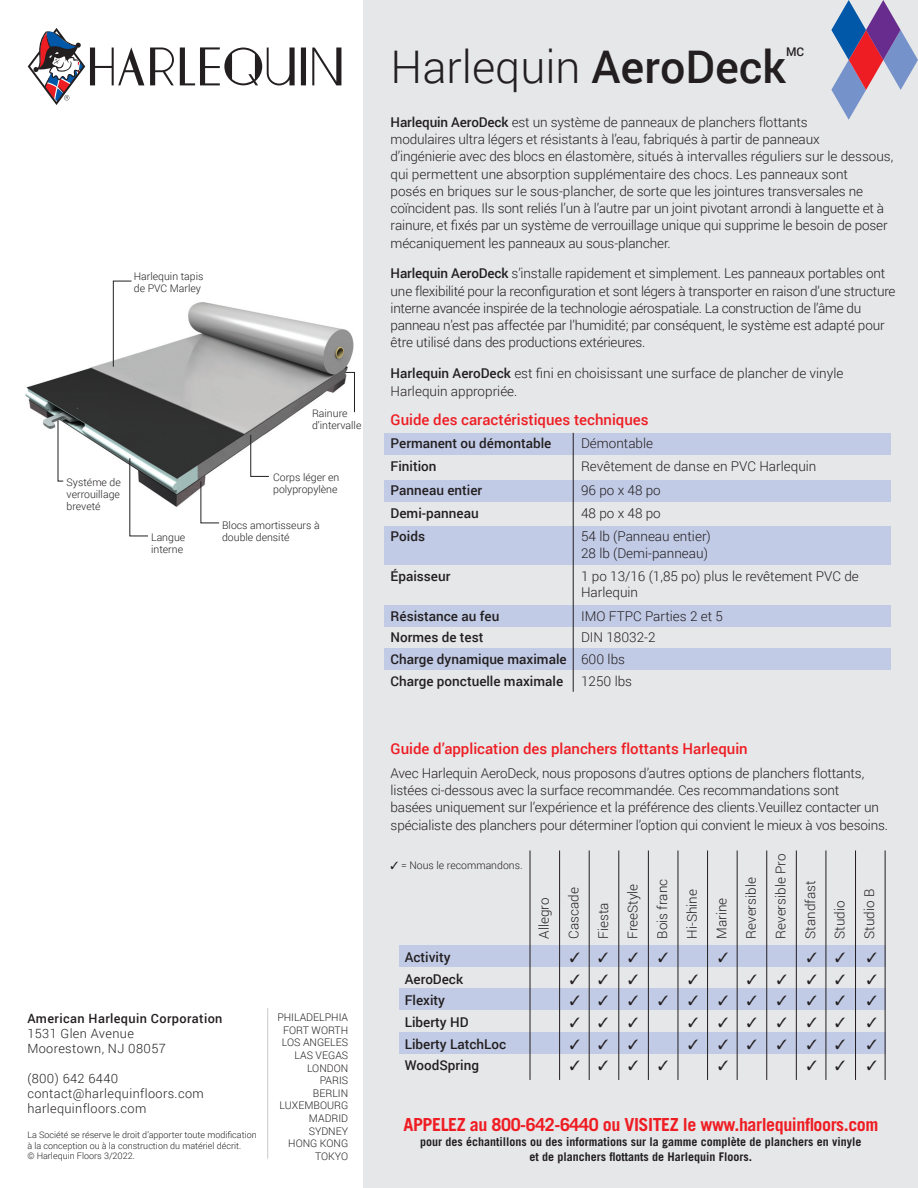
<style>
.page{position:relative;width:918px;height:1188px;background:#fff}
.page>*{position:absolute;margin:0;border:0;box-sizing:border-box;transform-origin:0 0}
.t1{font:300 45px "Roboto";color:#231f20}
.t2{font:700 18px "Trade Gothic";letter-spacing:-.025em;color:#ee1d23}
.t3{font:500 15px "Roboto";color:#ee1d23}
.t4{font:300 13.5px/17.2px "Roboto";letter-spacing:-.01em;color:#231f20}
.t5{font:500 13.5px/21.8px "Roboto";color:#231f20}
.t6{font:300 12.75px/15px "Roboto";letter-spacing:.03em;color:#231f20}
.t7{font:500 12.75px "Roboto";letter-spacing:.03em;color:#231f20}
.t8{font:700 12px/15px "Trade Gothic";color:#231f20;text-align:center}
.t9{font:500 12px "Roboto";color:#231f20}
.t10{font:300 10.5px/12.6px "Roboto";color:#231f20}
.t11{font:300 9px/10.5px "Roboto";color:#231f20}
.s1{font-weight:500}
.s2{font-weight:300}
</style>
<div class="page">
<img style="left:25px;top:301px;width:329px;height:206px">
<div style="left:364px;top:0;width:554px;height:1188px;background:#e6e7e9"></div>
<div style="left:385px;top:433px;width:506px;height:22px;background:#c2cbe6"></div>
<div style="left:385px;top:480px;width:506px;height:21px;background:#c2cbe6"></div>
<div style="left:385px;top:605px;width:506px;height:22px;background:#c2cbe6"></div>
<div style="left:385px;top:649px;width:506px;height:21px;background:#c2cbe6"></div>
<div style="left:385px;top:526px;width:506px;height:39px;background:#c2cbe6"></div>
<hr style="left:573px;top:433px;width:1px;height:259px;background:#231f20">
<hr style="left:267px;top:1008px;width:1px;height:151px;background:#939598">
<svg style="left:831px;top:0;width:87px;height:120px"></svg>
<svg style="left:312px;top:48px;width:29px;height:37px"></svg>
<svg style="left:301px;top:48px;width:5px;height:37px"></svg>
<svg style="left:27px;top:28px;width:117px;height:77px"></svg>
<svg style="left:150px;top:48px;width:24px;height:37px"></svg>
<svg style="left:180px;top:47px;width:115px;height:38px"></svg>
<div style="left:399px;top:945px;width:486px;height:22px;background:#c2cbe6"></div>
<div style="left:399px;top:988px;width:486px;height:22px;background:#c2cbe6"></div>
<div style="left:399px;top:1032px;width:486px;height:22px;background:#c2cbe6"></div>
<hr style="left:559px;top:850px;width:1px;height:230px;background:#231f20">
<hr style="left:530px;top:850px;width:1px;height:230px;background:#231f20">
<hr style="left:589px;top:850px;width:1px;height:230px;background:#231f20">
<hr style="left:618px;top:850px;width:1px;height:230px;background:#231f20">
<hr style="left:648px;top:850px;width:1px;height:230px;background:#231f20">
<hr style="left:678px;top:850px;width:1px;height:230px;background:#231f20">
<hr style="left:707px;top:850px;width:1px;height:230px;background:#231f20">
<hr style="left:737px;top:850px;width:1px;height:230px;background:#231f20">
<hr style="left:766px;top:850px;width:1px;height:230px;background:#231f20">
<hr style="left:796px;top:850px;width:1px;height:230px;background:#231f20">
<hr style="left:826px;top:850px;width:1px;height:230px;background:#231f20">
<hr style="left:855px;top:850px;width:1px;height:230px;background:#231f20">
<hr style="left:885px;top:850px;width:1px;height:230px;background:#231f20">
<svg style="left:113px;top:280px;width:19px;height:87px"></svg>
<svg style="left:129px;top:457px;width:20px;height:80px"></svg>
<svg style="left:57px;top:420px;width:7px;height:62px"></svg>
<svg style="left:345px;top:372px;width:10px;height:41px"></svg>
<svg style="left:250px;top:434px;width:20px;height:43px"></svg>
<svg style="left:200px;top:481px;width:20px;height:43px"></svg>
<svg style="left:588px;top:952px;width:2px;height:11px"></svg>
<svg style="left:647px;top:952px;width:2px;height:11px"></svg>
<svg style="left:825px;top:952px;width:2px;height:11px"></svg>
<svg style="left:588px;top:974px;width:2px;height:10px"></svg>
<svg style="left:766px;top:974px;width:2px;height:10px"></svg>
<svg style="left:825px;top:974px;width:2px;height:10px"></svg>
<svg style="left:588px;top:996px;width:2px;height:10px"></svg>
<svg style="left:647px;top:996px;width:2px;height:10px"></svg>
<svg style="left:707px;top:996px;width:2px;height:10px"></svg>
<svg style="left:766px;top:996px;width:2px;height:10px"></svg>
<svg style="left:825px;top:996px;width:2px;height:10px"></svg>
<svg style="left:588px;top:1017px;width:2px;height:11px"></svg>
<svg style="left:707px;top:1017px;width:2px;height:11px"></svg>
<svg style="left:766px;top:1017px;width:2px;height:11px"></svg>
<svg style="left:825px;top:1017px;width:2px;height:11px"></svg>
<svg style="left:588px;top:1039px;width:2px;height:11px"></svg>
<svg style="left:707px;top:1039px;width:2px;height:11px"></svg>
<svg style="left:766px;top:1039px;width:2px;height:11px"></svg>
<svg style="left:825px;top:1039px;width:2px;height:11px"></svg>
<svg style="left:588px;top:1061px;width:2px;height:10px"></svg>
<svg style="left:647px;top:1061px;width:2px;height:10px"></svg>
<svg style="left:825px;top:1061px;width:2px;height:10px"></svg>
<p class="t10" style="left:134px;top:270px;width:71px;line-height:12px">Harlequin tapis de PVC Marley</p>
<p class="t10" style="left:67px;top:475px;width:56px;line-height:12px;text-align:justify">Systéme de verrouillage breveté</p>
<p class="t10" style="left:151px;top:531px;width:36px;line-height:12px">Langue interne</p>
<p class="t10" style="left:312px;top:407px;width:51px;line-height:12px">Rainure d’intervalle</p>
<p class="t10" style="left:273px;top:471px;width:68px;line-height:12px">Corps léger en polypropylène</p>
<p class="t10" style="left:222px;top:519px;width:99px;line-height:12px">Blocs amortisseurs à double densité</p>
<p class="t7" style="left:27px;top:1009px;width:197px">American Harlequin Corporation</p>
<p class="t6" style="left:27px;top:1025px;width:140px">1531 Glen Avenue<br>Moorestown, NJ 08057</p>
<p class="t6" style="left:27px;top:1070px;width:178px">(800) 642 6440 contact@harlequinfloors.com harlequinfloors.com</p>
<p class="t11" style="left:27px;top:1130px;width:231px">La Société se réserve le droit d’apporter toute modification à la conception ou à la construction du matériel décrit.<br>© Harlequin Floors 3/2022.</p>
<p class="t10" style="left:277px;top:1011px;width:72px;text-align:right">PHILADELPHIA<br>FORT WORTH<br>LOS ANGELES<br>LAS VEGAS<br>LONDON<br>PARIS<br>BERLIN<br>LUXEMBOURG<br>MADRID<br>SYDNEY<br>HONG KONG<br>TOKYO</p>
<h1 class="t1" style="left:391px;top:35px;width:397px">Harlequin <span class="s1">AeroDeck</span></h1>
<p class="t9" style="left:786px;top:43px;width:20px">MC</p>
<p class="t4" style="left:391px;top:113px;width:504px"><span class="s1">Harlequin AeroDeck</span> est un système de panneaux de planchers flottants<br>modulaires ultra légers et résistants à l’eau, fabriqués à partir de panneaux<br>d’ingénierie avec des blocs en élastomère, situés à intervalles réguliers sur le dessous, qui permettent une absorption supplémentaire des chocs. Les panneaux sont<br>posés en briques sur le sous-plancher, de sorte que les jointures transversales ne coïncident pas. Ils sont reliés l’un à l’autre par un joint pivotant arrondi à languette et à rainure, et fixés par un système de verrouillage unique qui supprime le besoin de poser mécaniquement les panneaux au sous-plancher.</p>
<p class="t4" style="left:391px;top:264px;width:506px"><span class="s1">Harlequin AeroDeck</span> s’installe rapidement et simplement. Les panneaux portables ont une flexibilité pour la reconfiguration et sont légers à transporter en raison d’une structure interne avancée inspirée de la technologie aérospatiale. La construction de l’âme du panneau n’est pas affectée par l’humidité; par conséquent, le système est adapté pour être utilisé dans des productions extérieures.</p>
<p class="t4" style="left:391px;top:364px;width:454px;line-height:18px"><span class="s1">Harlequin AeroDeck</span> est fini en choisissant une surface de plancher de vinyle<br>Harlequin appropriée.</p>
<p class="t3" style="left:391px;top:409px;width:260px">Guide des caractéristiques techniques</p>
<p class="t5" style="left:391px;top:432px;width:162px">Permanent ou démontable</p>
<p class="t4" style="left:581px;top:434px;width:74px">Démontable</p>
<p class="t5" style="left:391px;top:455px;width:47px">Finition</p>
<p class="t4" style="left:581px;top:457px;width:237px">Revêtement de danse en PVC Harlequin</p>
<p class="t5" style="left:391px;top:478px;width:93px">Panneau entier</p>
<p class="t4" style="left:581px;top:481px;width:81px">96 po x 48 po</p>
<p class="t5" style="left:391px;top:502px;width:90px">Demi-panneau</p>
<p class="t4" style="left:581px;top:504px;width:81px">48 po x 48 po</p>
<p class="t5" style="left:391px;top:525px;width:36px">Poids</p>
<p class="t4" style="left:581px;top:528px;width:131px;line-height:16.5px">54 lb (Panneau entier)<br>28 lb (Demi-panneau)</p>
<p class="t5" style="left:391px;top:565px;width:61px">Épaisseur</p>
<p class="t4" style="left:581px;top:567px;width:279px;line-height:16.5px">1 po 13/16 (1,85 po) plus le revêtement PVC de<br>Harlequin</p>
<p class="t5" style="left:391px;top:604px;width:110px">Résistance au feu</p>
<p class="t4" style="left:581px;top:607px;width:143px">IMO FTPC Parties 2 et 5</p>
<p class="t5" style="left:391px;top:626px;width:94px">Normes de test</p>
<p class="t5" style="left:391px;top:626px;width:267px;text-indent:190px"><span class="s2">DIN 18032-2<br></span>Charge dynamique maximale <span class="s2">600 lbs<br></span>Charge ponctuelle maximale</p>
<p class="t4" style="left:581px;top:672px;width:53px">1250 lbs</p>
<p class="t3" style="left:391px;top:738px;width:359px">Guide d’application des planchers flottants Harlequin</p>
<p class="t4" style="left:391px;top:764px;width:499px">Avec Harlequin AeroDeck, nous proposons d’autres options de planchers flottants, listées ci-dessous avec la surface recommandée. Ces recommandations sont<br>basées uniquement sur l’expérience et la préférence des clients.Veuillez contacter un spécialiste des planchers pour déterminer l’option qui convient le mieux à vos besoins.</p>
<p class="t10" style="left:391px;top:858px;width:133px">✓ = Nous le recommandons.</p>
<p class="t4" style="left:529px;top:939px;width:86px;line-height:29.5px;rotate:-90deg">Allegro<br>Cascade<br>Fiesta<br>FreeStyle<br>Bois franc<br>Hi-Shine<br>Marine<br>Reversible<br>Reversible Pro<br>Standfast<br>Studio<br>Studio B</p>
<p class="t5" style="left:405px;top:946px;width:47px">Activity</p>
<p class="t5" style="left:405px;top:967px;width:60px">AeroDeck</p>
<p class="t5" style="left:405px;top:989px;width:42px">Flexity</p>
<p class="t5" style="left:405px;top:1011px;width:65px">Liberty HD</p>
<p class="t5" style="left:405px;top:1033px;width:103px">Liberty LatchLoc</p>
<p class="t5" style="left:405px;top:1054px;width:76px">WoodSpring</p>
<h2 class="t2" style="left:404px;top:1113px;width:476px">APPELEZ au 800-642-6440 ou VISITEZ le www.harlequinfloors.com</h2>
<p class="t8" style="left:420px;top:1134px;width:443px">pour des échantillons ou des informations sur la gamme complète de planchers en vinyle et de planchers flottants de Harlequin Floors.</p>
</div>
